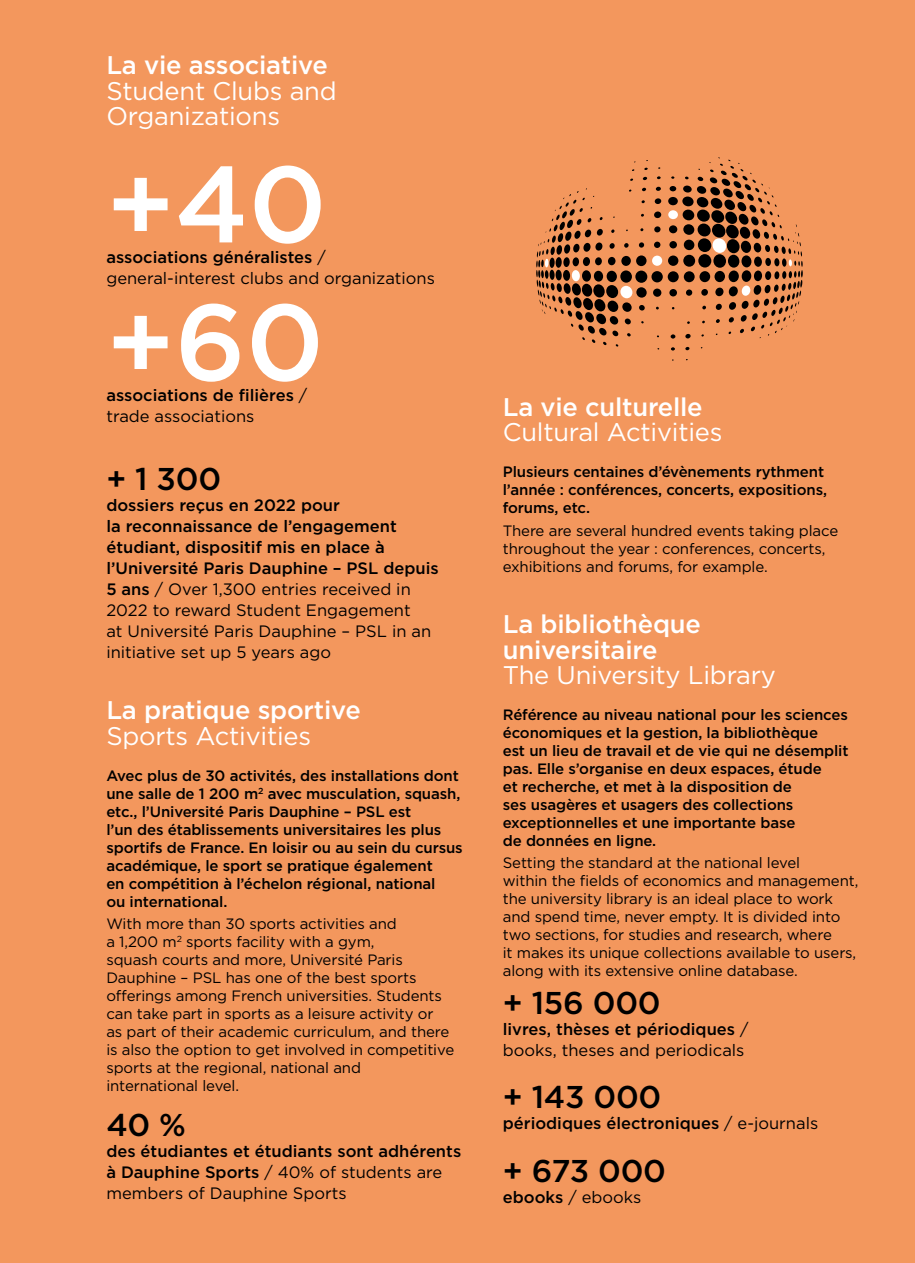
<style>
.page{position:relative;width:915px;height:1263px;background:#fff}
.page>*{position:absolute;margin:0;border:0;box-sizing:border-box;transform-origin:0 0}
.t1{font:500 108px "Gotham";color:#fff}
.t2{font:500 31.5px "Gotham";letter-spacing:-.01em;color:#000}
.t3{font:25.5px/25.5px "Gotham";letter-spacing:-.01em;color:#fff}
.t4{font:500 25.5px/25.5px "Gotham";letter-spacing:-.01em;color:#fff}
.t5{font:500 16.5px/21px "Gotham";color:#000}
.t6{font:16.5px/21px "Gotham";color:#000}
.t7{font:15px/18px "Gotham";letter-spacing:-.01em;color:#000}
.t8{font:500 15px/18px "Gotham";letter-spacing:-.01em;color:#000}
.s1{font-weight:500}
.s2{font-weight:400}
</style>
<div class="page">
<div style="left:0;top:0;width:914px;height:1263px;background:#f3975d"></div>
<svg style="left:685px;top:347px;width:4px;height:3px"></svg>
<svg style="left:671px;top:347px;width:3px;height:4px"></svg>
<svg style="left:591px;top:339px;width:4px;height:4px"></svg>
<svg style="left:685px;top:334px;width:5px;height:4px"></svg>
<svg style="left:670px;top:334px;width:5px;height:5px"></svg>
<svg style="left:612px;top:330px;width:6px;height:6px"></svg>
<svg style="left:598px;top:328px;width:8px;height:8px"></svg>
<svg style="left:587px;top:326px;width:8px;height:8px"></svg>
<svg style="left:624px;top:318px;width:6px;height:6px"></svg>
<svg style="left:609px;top:316px;width:9px;height:9px"></svg>
<svg style="left:595px;top:313px;width:11px;height:11px"></svg>
<svg style="left:639px;top:305px;width:5px;height:6px"></svg>
<div style="left:622px;top:302px;width:9px;height:10px;background:#000;border-radius:50%"></div>
<div style="left:607px;top:300px;width:11px;height:12px;background:#000;border-radius:50%"></div>
<div style="left:594px;top:299px;width:11px;height:13px;background:#000;border-radius:50%"></div>
<svg style="left:685px;top:289px;width:7px;height:7px"></svg>
<div style="left:669px;top:289px;width:7px;height:7px;background:#000;border-radius:50%"></div>
<svg style="left:652px;top:289px;width:9px;height:8px"></svg>
<div style="left:636px;top:287px;width:10px;height:11px;background:#000;border-radius:50%"></div>
<div style="left:620px;top:286px;width:12px;height:12px;background:#fff;border-radius:50%"></div>
<div style="left:606px;top:285px;width:12px;height:13px;background:#000;border-radius:50%"></div>
<div style="left:593px;top:284px;width:11px;height:14px;background:#000;border-radius:50%"></div>
<div style="left:683px;top:271px;width:11px;height:11px;background:#000;border-radius:50%"></div>
<div style="left:667px;top:271px;width:11px;height:11px;background:#000;border-radius:50%"></div>
<div style="left:651px;top:271px;width:11px;height:11px;background:#000;border-radius:50%"></div>
<div style="left:635px;top:271px;width:12px;height:12px;background:#000;border-radius:50%"></div>
<div style="left:620px;top:270px;width:11px;height:13px;background:#000;border-radius:50%"></div>
<div style="left:606px;top:271px;width:10px;height:11px;background:#000;border-radius:50%"></div>
<div style="left:683px;top:255px;width:12px;height:12px;background:#000;border-radius:50%"></div>
<svg style="left:667px;top:255px;width:11px;height:11px"></svg>
<div style="left:651px;top:256px;width:11px;height:10px;background:#fff;border-radius:50%"></div>
<div style="left:636px;top:255px;width:10px;height:11px;background:#000;border-radius:50%"></div>
<div style="left:621px;top:256px;width:9px;height:10px;background:#000;border-radius:50%"></div>
<div style="left:607px;top:257px;width:8px;height:8px;background:#000;border-radius:50%"></div>
<div style="left:683px;top:240px;width:11px;height:10px;background:#000;border-radius:50%"></div>
<div style="left:669px;top:241px;width:7px;height:7px;background:#000;border-radius:50%"></div>
<svg style="left:653px;top:242px;width:7px;height:6px"></svg>
<svg style="left:638px;top:242px;width:6px;height:6px"></svg>
<svg style="left:624px;top:243px;width:4px;height:5px"></svg>
<svg style="left:609px;top:243px;width:5px;height:6px"></svg>
<div style="left:683px;top:224px;width:11px;height:11px;background:#000;border-radius:50%"></div>
<svg style="left:668px;top:225px;width:9px;height:8px"></svg>
<svg style="left:654px;top:226px;width:6px;height:6px"></svg>
<div style="left:682px;top:209px;width:12px;height:11px;background:#000;border-radius:50%"></div>
<div style="left:668px;top:210px;width:9px;height:9px;background:#fff;border-radius:50%"></div>
<svg style="left:653px;top:211px;width:8px;height:7px"></svg>
<div style="left:682px;top:196px;width:11px;height:10px;background:#000;border-radius:50%"></div>
<div style="left:668px;top:197px;width:9px;height:8px;background:#000;border-radius:50%"></div>
<div style="left:654px;top:198px;width:7px;height:6px;background:#000;border-radius:50%"></div>
<svg style="left:682px;top:185px;width:9px;height:8px"></svg>
<svg style="left:669px;top:186px;width:7px;height:5px"></svg>
<svg style="left:655px;top:187px;width:5px;height:4px"></svg>
<svg style="left:642px;top:188px;width:4px;height:3px"></svg>
<svg style="left:642px;top:177px;width:5px;height:3px"></svg>
<svg style="left:536px;top:188px;width:66px;height:143px"></svg>
<svg style="left:697px;top:157px;width:105px;height:181px"></svg>
<h3 class="t4" style="left:106px;top:52px;width:223px">La vie associative</h3>
<h3 class="t3" style="left:106px;top:78px;width:232px">Student Clubs and<br>Organizations</h3>
<h1 class="t1" style="left:106px;top:134px;width:222px">+40</h1>
<p class="t6" style="left:106px;top:247px;width:330px"><span class="s1">associations généralistes</span> / general-interest clubs and organizations</p>
<h1 class="t1" style="left:106px;top:272px;width:219px">+60</h1>
<p class="t5" style="left:106px;top:385px;width:202px">associations de filières <span class="s2">/ trade associations</span></p>
<h2 class="t2" style="left:106px;top:458px;width:116px">+ 1 300</h2>
<p class="t5" style="left:106px;top:494px;width:334px">dossiers reçus en 2022 pour<br>la reconnaissance de l’engagement étudiant, dispositif mis en place à l’Université Paris Dauphine – PSL depuis 5 ans <span class="s2">/ Over 1,300 entries received in 2022 to reward Student Engagement<br>at Université Paris Dauphine – PSL in an initiative set up 5 years ago</span></p>
<h3 class="t4" style="left:106px;top:697px;width:256px">La pratique sportive</h3>
<h3 class="t3" style="left:106px;top:723px;width:206px">Sports Activities</h3>
<p class="t8" style="left:106px;top:766px;width:358px">Avec plus de 30 activités, des installations dont une salle de 1 200 m<sup>2</sup> avec musculation, squash, etc., l’Université Paris Dauphine – PSL est<br>l’un des établissements universitaires les plus sportifs de France. En loisir ou au sein du cursus académique, le sport se pratique également<br>en compétition à l’échelon régional, national<br>ou international.</p>
<p class="t7" style="left:106px;top:915px;width:349px">With more than 30 sports activities and<br>a 1,200 m<sup>2</sup> sports facility with a gym,<br>squash courts and more, Université Paris Dauphine – PSL has one of the best sports offerings among French universities. Students can take part in sports as a leisure activity or<br>as part of their academic curriculum, and there is also the option to get involved in competitive sports at the regional, national and international level.</p>
<h2 class="t2" style="left:106px;top:1104px;width:81px">40 %</h2>
<p class="t5" style="left:106px;top:1140px;width:356px">des étudiantes et étudiants sont adhérents à Dauphine Sports <span class="s2">/ 40% of students are members of Dauphine Sports</span></p>
<h3 class="t4" style="left:502px;top:394px;width:201px">La vie culturelle</h3>
<h3 class="t3" style="left:502px;top:419px;width:221px">Cultural Activities</h3>
<p class="t8" style="left:502px;top:463px;width:325px">Plusieurs centaines d’évènements rythment l’année : conférences, concerts, expositions, forums, etc.</p>
<p class="t7" style="left:502px;top:521px;width:337px">There are several hundred events taking place throughout the year : conferences, concerts, exhibitions and forums, for example.</p>
<h3 class="t4" style="left:502px;top:611px;width:199px">La bibliothèque universitaire</h3>
<h3 class="t3" style="left:502px;top:662px;width:274px">The University Library</h3>
<p class="t8" style="left:502px;top:706px;width:347px">Référence au niveau national pour les sciences économiques et la gestion, la bibliothèque<br>est un lieu de travail et de vie qui ne désemplit pas. Elle s’organise en deux espaces, étude<br>et recherche, et met à la disposition de<br>ses usagères et usagers des collections exceptionnelles et une importante base<br>de données en ligne.</p>
<p class="t7" style="left:502px;top:854px;width:357px">Setting the standard at the national level<br>within the fields of economics and management, the university library is an ideal place to work and spend time, never empty. It is divided into two sections, for studies and research, where<br>it makes its unique collections available to users, along with its extensive online database.</p>
<h2 class="t2" style="left:502px;top:982px;width:159px">+ 156 000</h2>
<p class="t6" style="left:502px;top:1018px;width:247px"><span class="s1">livres, thèses et périodiques</span> / books, theses and periodicals</p>
<h2 class="t2" style="left:502px;top:1077px;width:160px">+ 143 000</h2>
<p class="t5" style="left:502px;top:1113px;width:317px">périodiques électroniques <span class="s2">/ e-journals</span></p>
<h2 class="t2" style="left:502px;top:1150px;width:165px">+ 673 000</h2>
<p class="t6" style="left:502px;top:1186px;width:140px"><span class="s1">ebooks</span> / ebooks</p>
</div>
